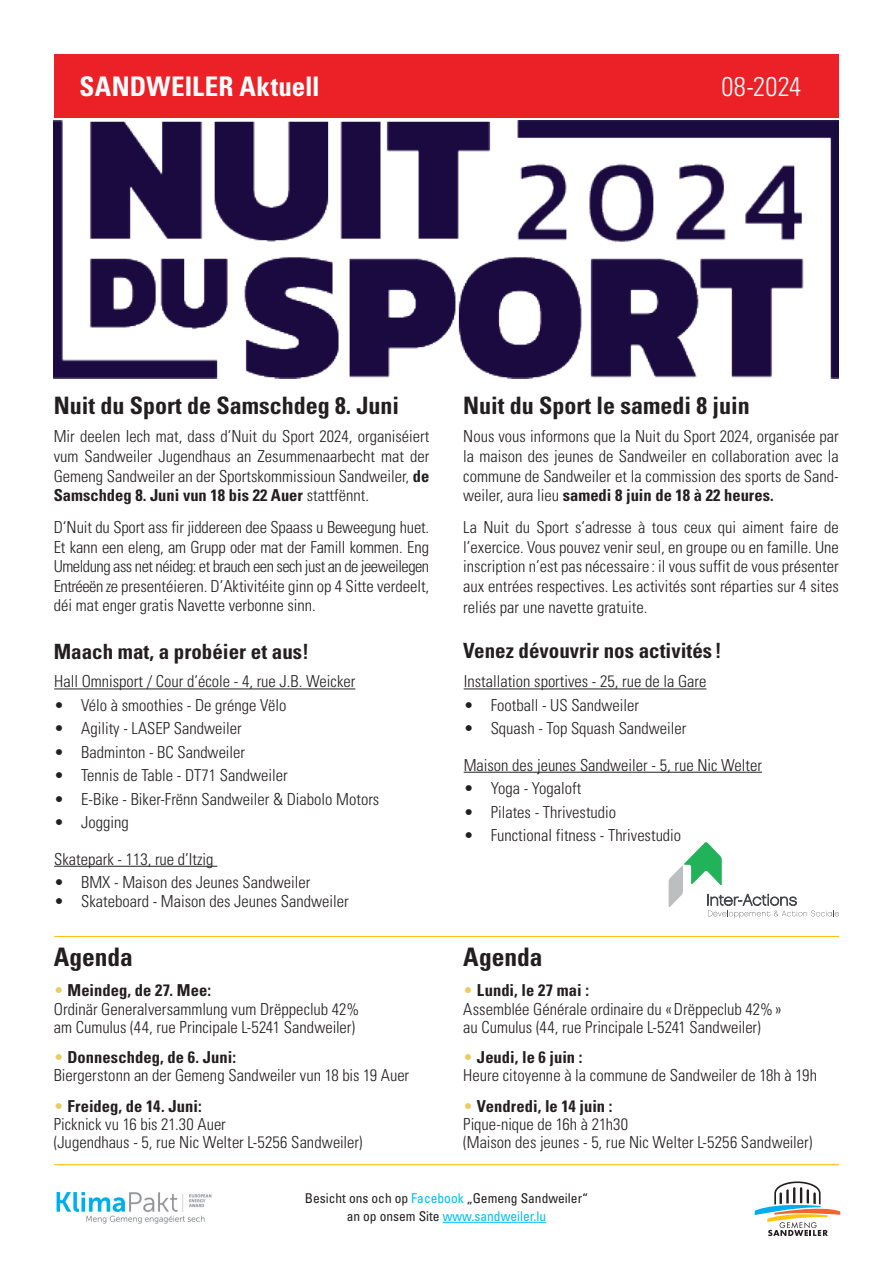
<style>
.page{position:relative;width:893px;height:1263px;background:#fff}
.page>*{position:absolute;margin:0;border:0;box-sizing:border-box;transform-origin:0 0}
.t1{font:700 condensed 27px "Univers LT Std";letter-spacing:.005em;color:#fff}
.t2{font:300 condensed 27px "Univers LT Std";letter-spacing:.01em;color:#fff}
.t3{font:700 condensed 25.5px "Univers LT Std";letter-spacing:-.005em;color:#231f20}
.t4{font:700 condensed 24px "Univers LT Std";color:#231f20}
.t5{font:700 condensed 21px "Univers LT Std";color:#231f20}
.t6{font:300 condensed 16.5px/19.5px "Univers LT Std";color:#231f20}
.t7{font:condensed 13.5px "Univers LT Std";color:#231f20}
.t8{font:condensed 13.5px "Univers LT Std";color:#04bdf2}
.s1{font-weight:700}
.s2{color:#eacc61}
.s3{color:#04bdf2}
.s4{color:#231f20}
</style>
<div class="page">
<div style="left:54px;top:54px;width:785px;height:64px;background:#ec2127"></div>
<hr style="left:443px;top:1222px;width:103px;height:1px;background:#04bdf2">
<svg style="left:755px;top:1181px;width:85px;height:55px"></svg>
<img style="left:56px;top:1193px;width:156px;height:31px">
<hr style="left:54px;top:1164px;width:785px;height:1px;background:#fec11c">
<hr style="left:54px;top:936px;width:785px;height:1px;background:#fec11c">
<img style="left:54px;top:121px;width:785px;height:257px">
<hr style="left:54px;top:688px;width:301px;height:1px;background:#231f20">
<hr style="left:54px;top:866px;width:163px;height:1px;background:#231f20">
<hr style="left:464px;top:688px;width:242px;height:1px;background:#231f20">
<hr style="left:464px;top:772px;width:298px;height:1px;background:#231f20">
<svg style="left:669px;top:842px;width:170px;height:76px"></svg>
<p class="t1" style="left:80px;top:70px;width:242px">SANDWEILER Aktuell</p>
<p class="t2" style="left:721px;top:70px;width:81px">08-2024</p>
<p class="t4" style="left:54px;top:391px;width:347px">Nuit du Sport de Samschdeg 8. Juni</p>
<p class="t6" style="left:54px;top:427px;width:377px;text-align:justify">Mir deelen Iech mat, dass d’Nuit du Sport 2024, organiséiert vum Sandweiler Jugendhaus an Zesummenaarbecht mat der Gemeng Sandweiler an der Sportskommissioun Sandweiler, <span class="s1">de Samschdeg 8. Juni vun 18 bis 22 Auer</span> stattfënnt.</p>
<p class="t6" style="left:54px;top:518px;width:377px;text-align:justify">D‘Nuit du Sport ass fir jiddereen dee Spaass u Beweegung huet.<br>Et kann een eleng, am Grupp oder mat der Famill kommen. Eng Umeldung ass net néideg: et brauch een sech just an de jeeweilegen Entréeën ze presentéieren. D’Aktivitéite ginn op 4 Sitte verdeelt, déi mat enger gratis Navette verbonne sinn.</p>
<p class="t5" style="left:54px;top:638px;width:257px">Maach mat, a probéier et aus!</p>
<p class="t6" style="left:54px;top:672px;width:303px">Hall Omnisport / Cour d’école - 4, rue J.B. Weicker</p>
<p class="t6" style="left:54px;top:695px;width:234px">• Vélo à smoothies - De grénge Vëlo</p>
<p class="t6" style="left:54px;top:719px;width:189px">• Agility - LASEP Sandweiler</p>
<p class="t6" style="left:54px;top:742px;width:193px">• Badminton - BC Sandweiler</p>
<p class="t6" style="left:54px;top:766px;width:235px">• Tennis de Table - DT71 Sandweiler</p>
<p class="t6" style="left:54px;top:789px;width:327px">• E-Bike - Biker-Frënn Sandweiler &amp; Diabolo Motors</p>
<p class="t6" style="left:54px;top:813px;width:76px">• Jogging</p>
<p class="t6" style="left:54px;top:849px;width:161px">Skatepark - 113, rue d’Itzig</p>
<p class="t6" style="left:54px;top:872px;width:258px">• BMX - Maison des Jeunes Sandweiler</p>
<p class="t6" style="left:54px;top:892px;width:296px">• Skateboard - Maison des Jeunes Sandweiler</p>
<p class="t3" style="left:54px;top:941px;width:81px">Agenda</p>
<p class="t6" style="left:54px;top:982px;width:307px;line-height:18px"><span class="s2">•</span> <span class="s1">Meindeg, de 27. Mee:<br></span>Ordinär Generalversammlung vum Drëppeclub 42% am Cumulus (44, rue Principale L-5241 Sandweiler)</p>
<p class="t6" style="left:54px;top:1048px;width:357px;line-height:18px"><span class="s2">•</span> <span class="s1">Donneschdeg, de 6. Juni:<br></span>Biergerstonn an der Gemeng Sandweiler vun 18 bis 19 Auer</p>
<p class="t6" style="left:54px;top:1097px;width:310px;line-height:18px"><span class="s2">•</span> <span class="s1">Freideg, de 14. Juni:<br></span>Picknick vu 16 bis 21.30 Auer<br>(Jugendhaus - 5, rue Nic Welter L-5256 Sandweiler)</p>
<p class="t4" style="left:463px;top:391px;width:288px">Nuit du Sport le samedi 8 juin</p>
<p class="t6" style="left:463px;top:427px;width:377px;text-align:justify">Nous vous informons que la Nuit du Sport 2024, organisée par la maison des jeunes de Sandweiler en collaboration avec la commune de Sandweiler et la commission des sports de Sand&shy;weiler, aura lieu <span class="s1">samedi 8 juin de 18 à 22 heures.</span></p>
<p class="t6" style="left:463px;top:518px;width:377px;text-align:justify">La Nuit du Sport s’adresse à tous ceux qui aiment faire de l’exercice. Vous pouvez venir seul, en groupe ou en famille. Une inscription n’est pas nécessaire : il vous suffit de vous présenter aux entrées respectives. Les activités sont réparties sur 4 sites</p>
<p class="t6" style="left:463px;top:597px;width:186px">reliés par une navette gratuite.</p>
<p class="t5" style="left:463px;top:638px;width:260px">Venez dévouvrir nos activités !</p>
<p class="t6" style="left:464px;top:672px;width:244px">Installation sportives - 25, rue de la Gare</p>
<p class="t6" style="left:464px;top:695px;width:177px">• Football - US Sandweiler</p>
<p class="t6" style="left:464px;top:719px;width:224px">• Squash - Top Squash Sandweiler</p>
<p class="t6" style="left:464px;top:755px;width:300px">Maison des jeunes Sandweiler - 5, rue Nic Welter</p>
<p class="t6" style="left:464px;top:778px;width:119px">• Yoga - Yogaloft</p>
<p class="t6" style="left:464px;top:802px;width:154px">• Pilates - Thrivestudio</p>
<p class="t6" style="left:464px;top:825px;width:219px">• Functional fitness - Thrivestudio</p>
<p class="t3" style="left:463px;top:941px;width:81px">Agenda</p>
<p class="t6" style="left:463px;top:982px;width:320px;line-height:18px"><span class="s2">•</span> <span class="s1">Lundi, le 27 mai :<br></span>Assemblée Générale ordinaire du «Drëppeclub 42%» au Cumulus (44, rue Principale L-5241 Sandweiler)</p>
<p class="t6" style="left:463px;top:1048px;width:355px;line-height:18px"><span class="s2">•</span> <span class="s1">Jeudi, le 6 juin :<br></span>Heure citoyenne à la commune de Sandweiler de 18h à 19h</p>
<p class="t6" style="left:463px;top:1097px;width:351px;line-height:18px"><span class="s2">•</span> <span class="s1">Vendredi, le 14 juin :<br></span>Pique-nique de 16h à 21h30<br>(Maison des jeunes - 5, rue Nic Welter L-5256 Sandweiler)</p>
<p class="t7" style="left:305px;top:1190px;width:285px">Besicht ons och op <span class="s3">Facebook</span> „Gemeng Sandweiler“</p>
<p class="t8" style="left:347px;top:1207px;width:201px"><span class="s4">an op onsem Site</span> www.sandweiler.lu</p>
</div>
